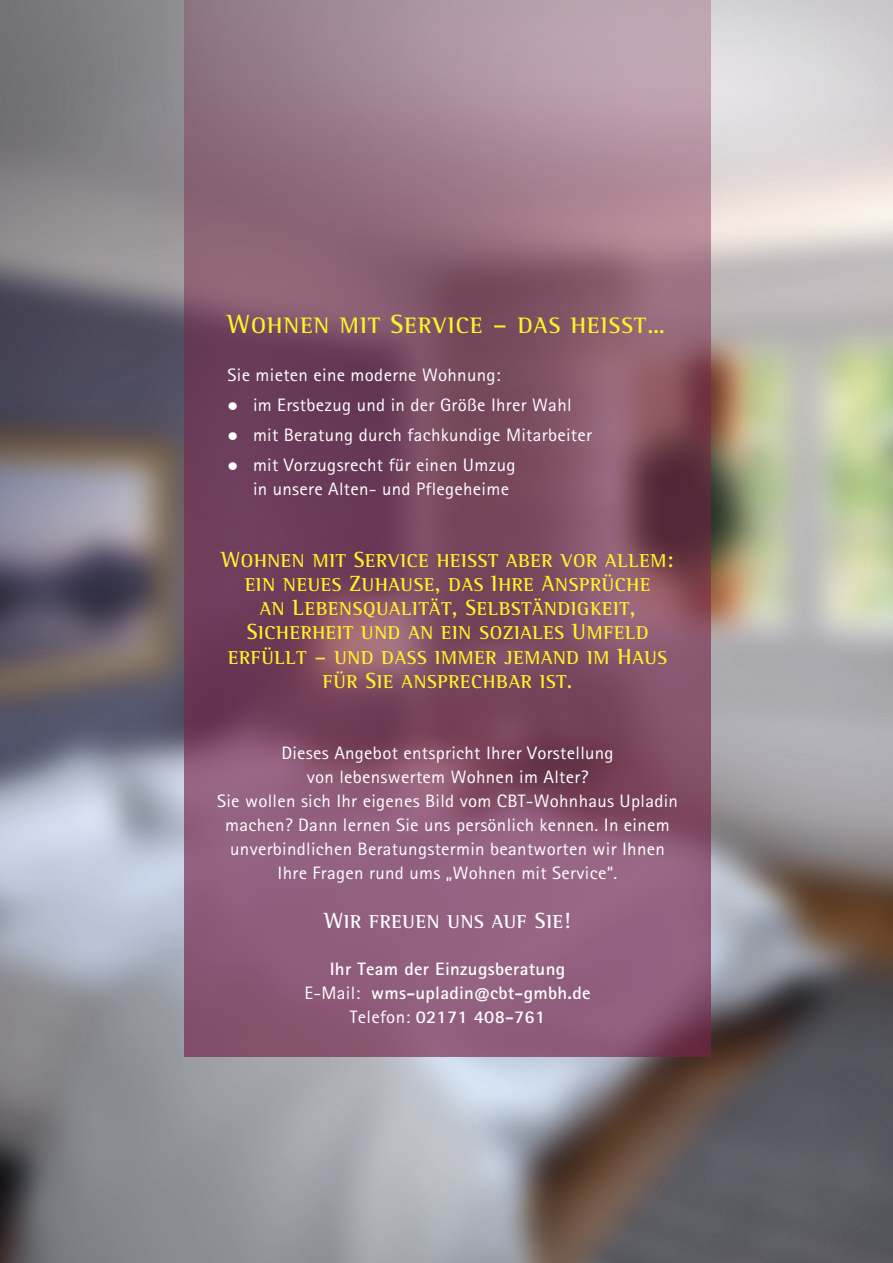
<style>
.page{position:relative;width:893px;height:1263px;background:#fff}
.page>*{position:absolute;margin:0;border:0;box-sizing:border-box;transform-origin:0 0}
.t1{font:700 22.95px "Rotis Semi Serif Std";letter-spacing:.05em;color:#fff129}
.t2{font:700 19.2px/24px "Rotis Semi Serif Std";letter-spacing:.035em;color:#fff129;text-align:center}
.t3{font:700 19.2px "Rotis Semi Serif Std";letter-spacing:.035em;color:#fff}
.t4{font:18px/24px "Rotis Sans Serif Std";letter-spacing:.015em;color:#fff;scale:1.05 1}
.t5{font:700 18px/24px "Rotis Sans Serif Std";letter-spacing:.015em;color:#fff;text-align:center;scale:1.05 1}
.s1{font-size:27px}
.s2{font-size:22.5px}
.s3{font-weight:400}
</style>
<div class="page">
<img style="left:0;top:0;width:893px;height:1263px">
<svg style="left:185px;top:0;width:525px;height:1057px;background:#8a5c73"></svg>
<svg style="left:229px;top:402px;width:8px;height:8px"></svg>
<svg style="left:229px;top:432px;width:8px;height:8px"></svg>
<svg style="left:229px;top:462px;width:8px;height:8px"></svg>
<p class="t1" style="left:227px;top:317px;width:439px"><span class="s1">W</span>OHNEN MIT <span class="s1">S</span>ERVICE <span class="s1">–</span> DAS HEISST<span class="s1">…</span></p>
<p class="t4" style="left:253px;top:361px;width:324px;line-height:30px;text-indent:-26px">Sie mieten eine moderne Wohnung:<br>im Erstbezug und in der Größe Ihrer Wahl mit Beratung durch fachkundige Mitarbeiter mit Vorzugsrecht für einen Umzug</p>
<p class="t4" style="left:253px;top:478px;width:245px">in unsere Alten- und Pflegeheime</p>
<p class="t2" style="left:222px;top:551px;width:454px"><span class="s2">W</span>OHNEN MIT <span class="s2">S</span>ERVICE HEISST ABER VOR ALLEM<span class="s2">:<br></span>EIN NEUES <span class="s2">Z</span>UHAUSE<span class="s2">,</span> DAS <span class="s2">I</span>HRE <span class="s2">A</span>NSPRÜCHE<br>AN <span class="s2">L</span>EBENSQUALITÄT<span class="s2">, S</span>ELBSTÄNDIGKEIT<span class="s2">, S</span>ICHERHEIT UND AN EIN SOZIALES <span class="s2">U</span>MFELD ERFÜLLT <span class="s2">–</span> UND DASS IMMER JEMAND IM <span class="s2">H</span>AUS FÜR <span class="s2">S</span>IE ANSPRECHBAR IST<span class="s2">.</span></p>
<p class="t4" style="left:217px;top:742px;width:440px;text-align:center">Dieses Angebot entspricht Ihrer Vorstellung<br>von lebenswertem Wohnen im Alter?<br>Sie wollen sich Ihr eigenes Bild vom CBT-Wohnhaus Upladin machen? Dann lernen Sie uns persönlich kennen. In einem unverbindlichen Beratungstermin beantworten wir Ihnen Ihre Fragen rund ums „Wohnen mit Service“.</p>
<p class="t3" style="left:324px;top:914px;width:248px"><span class="s2">W</span>IR FREUEN UNS AUF <span class="s2">S</span>IE<span class="s2">!</span></p>
<p class="t5" style="left:305px;top:958px;width:274px">Ihr Team der Einzugsberatung<br><span class="s3">E-Mail:</span> wms-upladin@cbt-gmbh.de<br><span class="s3">Telefon:</span> 02171 408-761</p>
</div>
